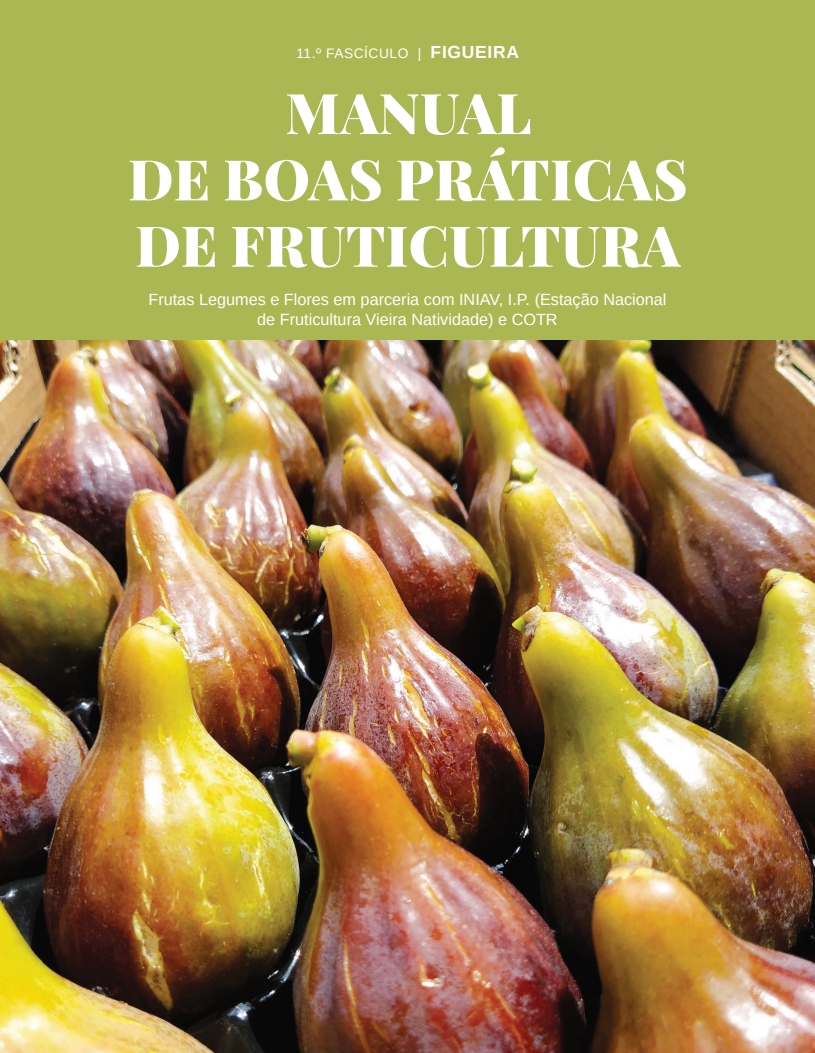
<style>
.page{position:relative;width:815px;height:1053px;background:#fff}
.page>*{position:absolute;margin:0;border:0;box-sizing:border-box;transform-origin:0 0}
.t1{font:900 56.25px/66.2px "Playfair Display";letter-spacing:.01em;color:#fff;text-align:center}
.t2{font:16.25px/20px "Arimo";color:#fff;text-align:center}
.t3{font:13.75px "Arimo";letter-spacing:.04em;color:#fff}
.s1{font-weight:700;font-size:17.5px}
</style>
<div class="page">
<div style="left:0;top:0;width:815px;height:1052px;background:#aab853"></div>
<img style="left:0;top:340px;width:815px;height:712px">
<p class="t3" style="left:296px;top:44px;width:224px">11.º Fascículo | <span class="s1">FIGUEIRA</span></p>
<h1 class="t1" style="left:128px;top:79px;width:561px">MANUAL<br>DE BOAS PRÁTICAS<br>DE FRUTICULTURA</h1>
<p class="t2" style="left:148px;top:289px;width:520px">Frutas Legumes e Flores em parceria com INIAV, I.P. (Estação Nacional de Fruticultura Vieira Natividade) e COTR</p>
</div>
